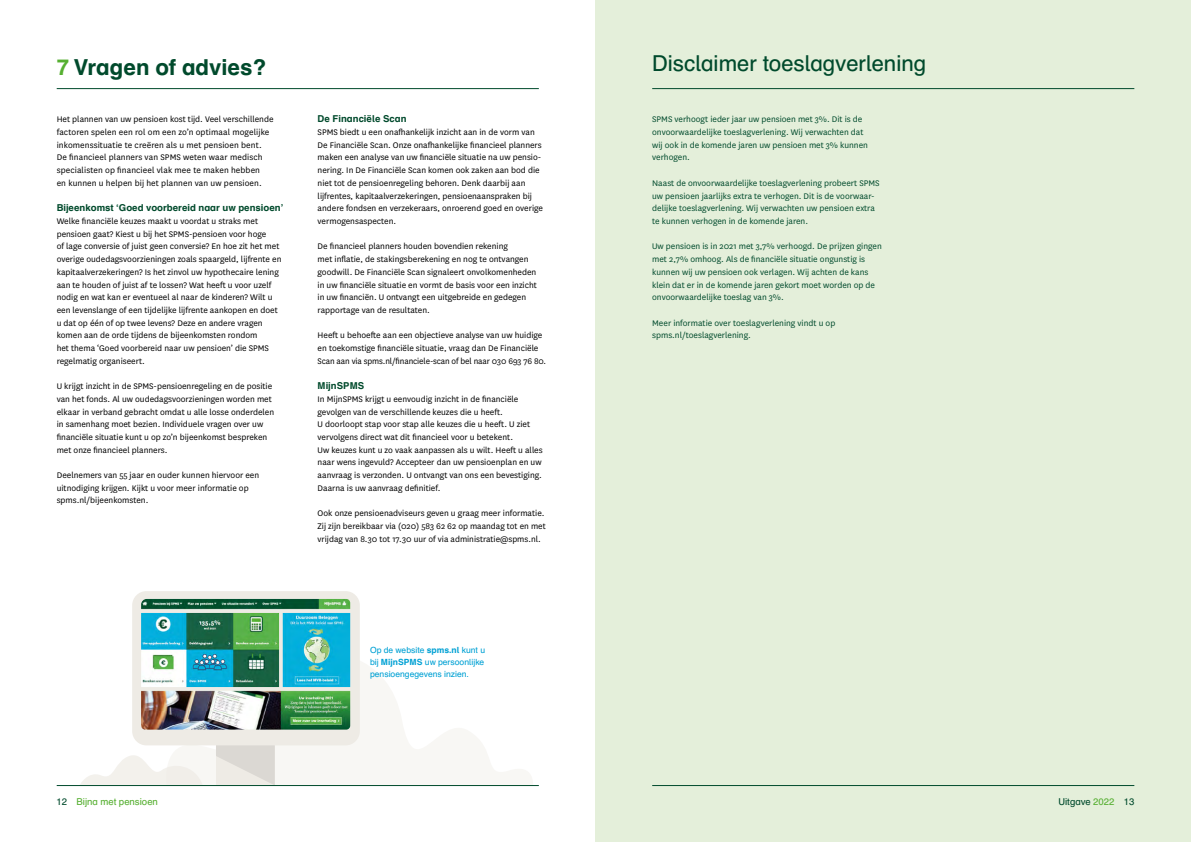
<style>
.page{position:relative;width:1191px;height:842px;background:#fff}
.page>*{position:absolute;margin:0;border:0;box-sizing:border-box;transform-origin:0 0}
.t1{font:22px "Schulbuch Nord OT";color:#004a2c}
.t2{font:700 22px "Schulbuch Nord OT";color:#004a2c}
.t3{font:9.5px/12.7px "National";color:#000}
.t4{font:9.5px/12.7px "National";color:#004a2c}
.t5{font:700 9.5px "Schulbuch Nord OT";color:#004a2c}
.t6{font:9.5px "Schulbuch Nord OT";color:#56af31}
.t7{font:9.5px "Schulbuch Nord OT";color:#004a2c}
.t8{font:8.5px/12px "Schulbuch Nord OT";color:#00a1d4;text-align:justify}
.s1{color:#56af31}
.s2{font-weight:700}
.s3{color:#004a2c}
</style>
<div class="page">
<svg style="left:80px;top:755px;width:86px;height:30px"></svg>
<svg style="left:166px;top:661px;width:367px;height:124px;fill:#f8f7f4"></svg>
<div style="left:132px;top:591px;width:228px;height:154px;background:#eeebe5;border-radius:14px"></div>
<svg style="left:216px;top:745px;width:59px;height:40px;background:#e2dfd9"></svg>
<img style="left:141px;top:599px;width:209px;height:131px">
<hr style="left:138px;top:687px;width:215px;height:3px;background:#eeebe5">
<svg style="left:141px;top:609px;width:209px;height:4px"></svg>
<hr style="left:279px;top:611px;width:3px;height:78px;background:#eeebe5">
<div style="left:595px;top:0;width:596px;height:842px;background:#e4efda"></div>
<hr style="left:652px;top:88px;width:482px;height:1px;background:#004a2c">
<hr style="left:652px;top:785px;width:482px;height:1px;background:#004a2c">
<hr style="left:57px;top:88px;width:482px;height:1px;background:#004a2c">
<hr style="left:57px;top:785px;width:482px;height:1px;background:#004a2c">
<h1 class="t2" style="left:57px;top:53px;width:212px"><span class="s1">7</span> Vragen of advies?</h1>
<p class="t3" style="left:57px;top:113px;width:218px">Het plannen van uw pensioen kost tijd. Veel verschillende factoren spelen een rol om een zo’n optimaal mogelijke inkomenssituatie te creëren als u met pensioen bent.<br>De financieel planners van SPMS weten waar medisch specialisten op financieel vlak mee te maken hebben<br>en kunnen u helpen bij het plannen van uw pensioen.</p>
<p class="t5" style="left:57px;top:202px;width:228px">Bijeenkomst ‘Goed voorbereid naar uw pensioen’</p>
<p class="t3" style="left:57px;top:214px;width:226px">Welke financiële keuzes maakt u voordat u straks met pensioen gaat? Kiest u bij het SPMS-pensioen voor hoge<br>of lage conversie of juist geen conversie? En hoe zit het met overige oudedagsvoorzieningen zoals spaargeld, lijfrente en kapitaalverzekeringen? Is het zinvol uw hypothecaire lening aan te houden of juist af te lossen? Wat heeft u voor uzelf nodig en wat kan er eventueel al naar de kinderen? Wilt u een levenslange of een tijdelijke lijfrente aankopen en doet u dat op één of op twee levens? Deze en andere vragen komen aan de orde tijdens de bijeenkomsten rondom<br>het thema ‘Goed voorbereid naar uw pensioen’ die SPMS regelmatig organiseert.</p>
<p class="t3" style="left:57px;top:379px;width:219px">U krijgt inzicht in de SPMS-pensioenregeling en de positie van het fonds. Al uw oudedagsvoorzieningen worden met elkaar in verband gebracht omdat u alle losse onderdelen in samenhang moet bezien. Individuele vragen over uw financiële situatie kunt u op zo’n bijeenkomst bespreken met onze financieel planners.</p>
<p class="t3" style="left:57px;top:468px;width:204px">Deelnemers van 55 jaar en ouder kunnen hiervoor een uitnodiging krijgen. Kijkt u voor meer informatie op spms.nl/bijeenkomsten.</p>
<p class="t5" style="left:318px;top:113px;width:90px">De Financiële Scan</p>
<p class="t3" style="left:318px;top:125px;width:227px">SPMS biedt u een onafhankelijk inzicht aan in de vorm van De Financiële Scan. Onze onafhankelijke financieel planners maken een analyse van uw financiële situatie na uw pensio&shy;nering. In De Financiële Scan komen ook zaken aan bod die niet tot de pensioenregeling behoren. Denk daarbij aan lijfrentes, kapitaalverzekeringen, pensioenaanspraken bij andere fondsen en verzekeraars, onroerend goed en overige vermogensaspecten.</p>
<p class="t3" style="left:318px;top:240px;width:221px">De financieel planners houden bovendien rekening<br>met inflatie, de stakingsberekening en nog te ontvangen goodwill. De Financiële Scan signaleert onvolkomenheden in uw financiële situatie en vormt de basis voor een inzicht in uw financiën. U ontvangt een uitgebreide en gedegen rapportage van de resultaten.</p>
<p class="t3" style="left:318px;top:329px;width:230px">Heeft u behoefte aan een objectieve analyse van uw huidige en toekomstige financiële situatie, vraag dan De Financiële<br>Scan aan via spms.nl/financiele-scan of bel naar 030 693 76 80.</p>
<p class="t5" style="left:318px;top:380px;width:48px">MijnSPMS</p>
<p class="t3" style="left:318px;top:392px;width:227px">In MijnSPMS krijgt u eenvoudig inzicht in de financiële gevolgen van de verschillende keuzes die u heeft.<br>U doorloopt stap voor stap alle keuzes die u heeft. U ziet vervolgens direct wat dit financieel voor u betekent.<br>Uw keuzes kunt u zo vaak aanpassen als u wilt. Heeft u alles naar wens ingevuld? Accepteer dan uw pensioenplan en uw aanvraag is verzonden. U ontvangt van ons een bevestiging.<br>Daarna is uw aanvraag definitief.</p>
<p class="t3" style="left:318px;top:506px;width:229px;text-align:justify">Ook onze pensioenadviseurs geven u graag meer informatie.<br>Zij zijn bereikbaar via (020) 583 62 62 op maandag tot en met vrijdag van 8.30 tot 17.30 uur of via administratie@spms.nl.</p>
<p class="t8" style="left:370px;top:644px;width:116px">Op de website <span class="s2">spms.nl</span> kunt u bij <span class="s2">MijnSPMS</span> uw persoonlijke pensioengegevens inzien.</p>
<h1 class="t1" style="left:652px;top:49px;width:275px">Disclaimer toeslagverlening</h1>
<p class="t4" style="left:652px;top:113px;width:217px">SPMS verhoogt ieder jaar uw pensioen met 3%. Dit is de onvoorwaardelijke toeslagverlening. Wij verwachten dat wij ook in de komende jaren uw pensioen met 3% kunnen verhogen.</p>
<p class="t4" style="left:652px;top:176px;width:229px">Naast de onvoorwaardelijke toeslagverlening probeert SPMS uw pensioen jaarlijks extra te verhogen. Dit is de voorwaar&shy;delijke toeslagverlening. Wij verwachten uw pensioen extra te kunnen verhogen in de komende jaren.</p>
<p class="t4" style="left:652px;top:240px;width:231px">Uw pensioen is in 2021 met 3,7% verhoogd. De prijzen gingen met 2,7% omhoog. Als de financiële situatie ongunstig is kunnen wij uw pensioen ook verlagen. Wij achten de kans klein dat er in de komende jaren gekort moet worden op de onvoorwaardelijke toeslag van 3%.</p>
<p class="t4" style="left:652px;top:316px;width:185px">Meer informatie over toeslagverlening vindt u op spms.nl/toeslagverlening.</p>
<p class="t6" style="left:57px;top:796px;width:103px"><span class="s3">12</span> Bijna met pensioen</p>
<p class="t7" style="left:1058px;top:796px;width:77px">Uitgave <span class="s1">2022</span> 13</p>
</div>
